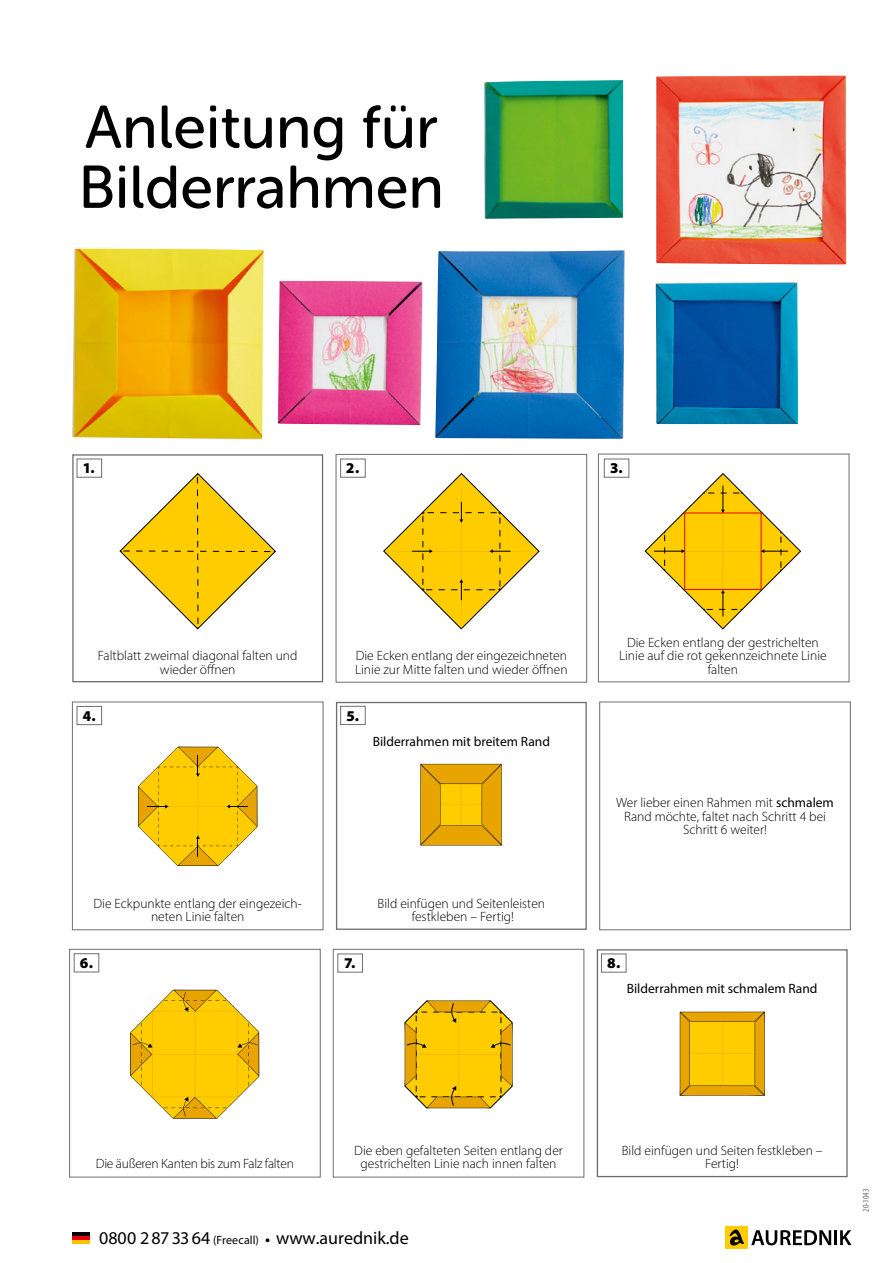
<style>
.page{position:relative;width:893px;height:1263px;background:#fff}
.page>*{position:absolute;margin:0;border:0;box-sizing:border-box;transform-origin:0 0}
.t1{font:60px "Museo Sans Rounded 500";color:#000}
.t2{font:18px "Myriad Pro";color:#000}
.Nummerierung_Zahl_sc{font:900 15px "Myriad Pro";color:#000}
.So_wirds_gemacht_Fli{font:300 13.5px/13.5px "Myriad Pro";color:#000;text-align:center}
.So_wirds_gemacht_Fli-2{font:13.5px "Myriad Pro";color:#000}
.So_wirds_gemacht_Fli-3{font:300 13.5px "Myriad Pro";letter-spacing:-.02em;color:#000}
.Aurednik_unformatier{font:condensed 9px "Myriad Pro";color:#6e6e6e}
.s1{font-weight:400}
.s2{font-size:12px}
</style>
<div class="page">
<hr style="left:72px;top:1236px;width:18px;height:4px;background:#e3000b">
<hr style="left:72px;top:1232px;width:18px;height:4px;background:#000">
<hr style="left:72px;top:1240px;width:18px;height:4px;background:#fdc300">
<svg style="left:751px;top:1230px;width:80px;height:15px"></svg>
<hr style="left:834px;top:1230px;width:3px;height:15px;background:#000">
<svg style="left:840px;top:1230px;width:11px;height:15px"></svg>
<div style="left:725px;top:1226px;width:23px;height:23px;background:#fc0"></div>
<svg style="left:729px;top:1229px;width:15px;height:17px"></svg>
<img style="left:484px;top:80px;width:139px;height:139px">
<img style="left:435px;top:250px;width:190px;height:189px">
<img style="left:656px;top:75px;width:190px;height:189px">
<img style="left:656px;top:282px;width:142px;height:142px">
<img style="left:277px;top:281px;width:146px;height:144px">
<img style="left:72px;top:249px;width:192px;height:190px">
<div style="left:336px;top:454px;width:251px;height:228px;border:1px solid #6e6e6e"></div>
<div style="left:72px;top:454px;width:251px;height:228px;border:1px solid #6e6e6e"></div>
<div style="left:598px;top:454px;width:251px;height:228px;border:1px solid #6e6e6e"></div>
<div style="left:340px;top:459px;width:26px;height:19px;border:1px solid #6e6e6e"></div>
<div style="left:77px;top:459px;width:25px;height:19px;border:1px solid #6e6e6e"></div>
<div style="left:604px;top:459px;width:25px;height:19px;border:1px solid #6e6e6e"></div>
<div style="left:333px;top:949px;width:251px;height:228px;border:1px solid #6e6e6e"></div>
<div style="left:337px;top:953px;width:26px;height:20px;border:1px solid #6e6e6e"></div>
<div style="left:597px;top:949px;width:251px;height:228px;border:1px solid #6e6e6e"></div>
<div style="left:601px;top:953px;width:25px;height:20px;border:1px solid #6e6e6e"></div>
<svg style="left:119px;top:473px;width:157px;height:157px"></svg>
<svg style="left:383px;top:473px;width:157px;height:157px"></svg>
<svg style="left:644px;top:473px;width:158px;height:157px"></svg>
<div style="left:72px;top:702px;width:251px;height:228px;border:1px solid #6e6e6e"></div>
<div style="left:77px;top:706px;width:25px;height:19px;border:1px solid #6e6e6e"></div>
<svg style="left:138px;top:747px;width:119px;height:119px"></svg>
<div style="left:336px;top:702px;width:251px;height:228px;border:1px solid #6e6e6e"></div>
<div style="left:340px;top:706px;width:26px;height:19px;border:1px solid #6e6e6e"></div>
<svg style="left:420px;top:764px;width:82px;height:81px;background:#e5a801"></svg>
<div style="left:69px;top:949px;width:251px;height:228px;border:1px solid #6e6e6e"></div>
<div style="left:74px;top:953px;width:25px;height:19px;border:1px solid #6e6e6e"></div>
<svg style="left:130px;top:990px;width:129px;height:129px"></svg>
<svg style="left:404px;top:1000px;width:109px;height:108px;background:#eebe17"></svg>
<svg style="left:680px;top:1012px;width:85px;height:84px;background:#ecb501"></svg>
<p class="t1" style="left:85px;top:94px;width:354px">Anleitung für</p>
<p class="t1" style="left:78px;top:154px;width:367px">Bilderrahmen</p>
<p class="Nummerierung_Zahl_sc" style="left:84px;top:458px;width:12px">1.</p>
<p class="Nummerierung_Zahl_sc" style="left:347px;top:458px;width:14px">2.</p>
<p class="Nummerierung_Zahl_sc" style="left:610px;top:458px;width:14px">3.</p>
<p class="So_wirds_gemacht_Fli" style="left:98px;top:649px;width:201px">Faltblatt zweimal diagonal falten und wieder öffnen</p>
<p class="So_wirds_gemacht_Fli" style="left:355px;top:649px;width:214px;text-align:left">Die Ecken entlang der eingezeichneten<br>Linie zur Mitte falten und wieder öffnen</p>
<p class="Nummerierung_Zahl_sc" style="left:83px;top:706px;width:15px">4.</p>
<p class="Nummerierung_Zahl_sc" style="left:347px;top:706px;width:14px">5.</p>
<p class="So_wirds_gemacht_Fli-2" style="left:373px;top:733px;width:179px">Bilderrahmen mit breitem Rand</p>
<p class="So_wirds_gemacht_Fli" style="left:94px;top:896px;width:210px">Die Eckpunkte entlang der eingezeich&shy;neten Linie falten</p>
<p class="Nummerierung_Zahl_sc" style="left:80px;top:953px;width:15px">6.</p>
<p class="Nummerierung_Zahl_sc" style="left:345px;top:953px;width:12px">7.</p>
<p class="So_wirds_gemacht_Fli" style="left:378px;top:896px;width:169px">Bild einfügen und Seitenleisten festkleben – Fertig!</p>
<p class="So_wirds_gemacht_Fli" style="left:619px;top:635px;width:209px">Die Ecken entlang der gestrichelten<br>Linie auf die rot gekennzeichnete Linie falten</p>
<p class="So_wirds_gemacht_Fli" style="left:616px;top:796px;width:219px">Wer lieber einen Rahmen mit <span class="s1">schmalem<br></span>Rand möchte, faltet nach Schritt 4 bei<br>Schritt 6 weiter!</p>
<p class="Nummerierung_Zahl_sc" style="left:607px;top:953px;width:15px">8.</p>
<p class="So_wirds_gemacht_Fli-2" style="left:627px;top:980px;width:192px">Bilderrahmen mit schmalem Rand</p>
<p class="So_wirds_gemacht_Fli-3" style="left:96px;top:1156px;width:199px">Die äußeren Kanten bis zum Falz falten</p>
<p class="So_wirds_gemacht_Fli" style="left:354px;top:1143px;width:210px">Die eben gefalteten Seiten entlang der gestrichelten Linie nach innen falten</p>
<h2 class="t2" style="left:99px;top:1227px;width:311px">0800 2873364 <span class="s2">(Freecall)</span> • www.aurednik.de</h2>
<p class="So_wirds_gemacht_Fli" style="left:622px;top:1143px;width:202px">Bild einfügen und Seiten festkleben –<br>Fertig!</p>
<p class="Aurednik_unformatier" style="left:860px;top:1212px;width:25px;rotate:-90deg">20-1043</p>
</div>
